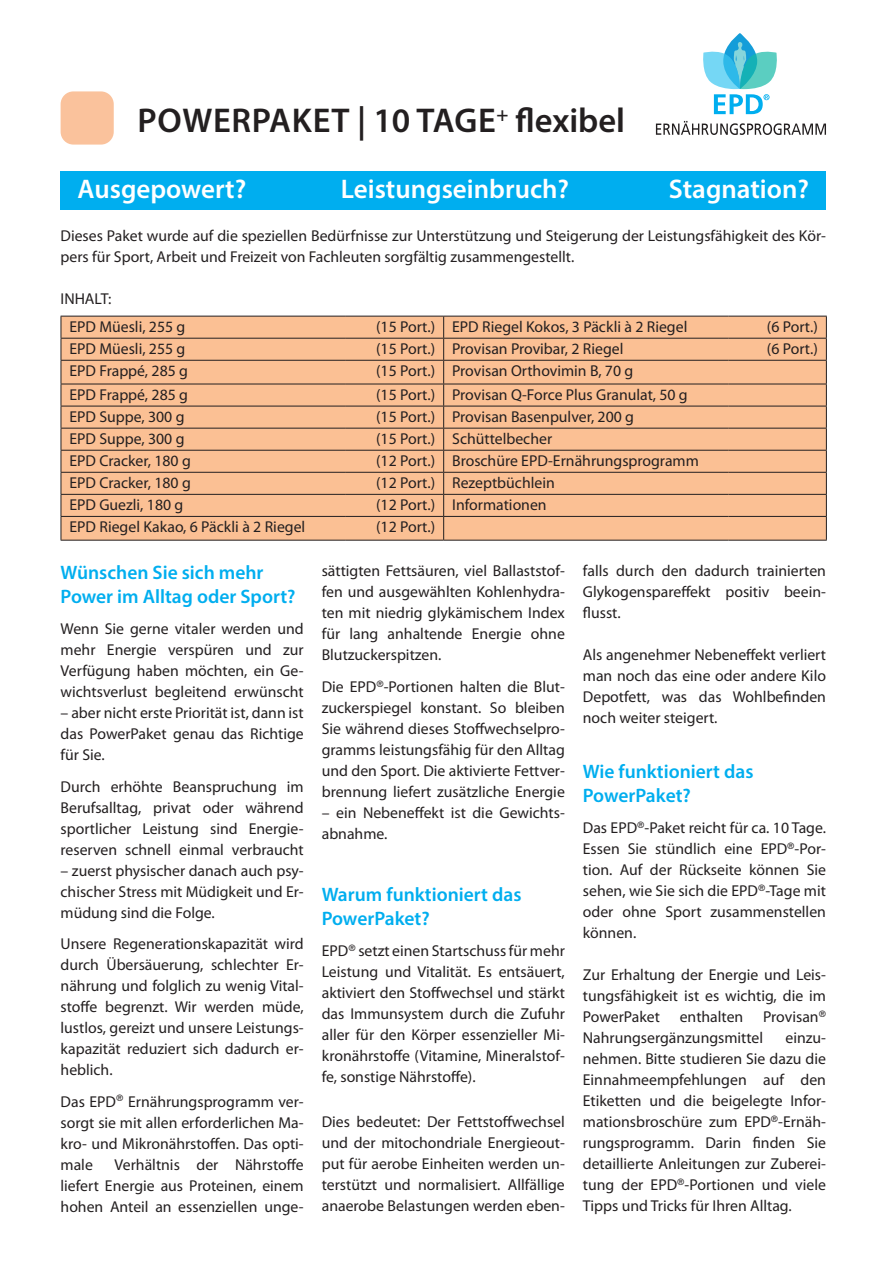
<style>
.page{position:relative;width:893px;height:1263px;background:#fff}
.page>*{position:absolute;margin:0;border:0;box-sizing:border-box;transform-origin:0 0}
.t1{font:600 34.5px "Myriad Pro";letter-spacing:.01em;color:#231f20}
.t2{font:600 27px "Myriad Pro";color:#fff}
.t3{font:600 19.5px/23.4px "Myriad Pro";color:#00aeef}
.t4{font:15.75px/21px "Myriad Pro";color:#231f20;text-align:justify}
</style>
<div class="page">
<div style="left:61px;top:91px;width:53px;height:54px;background:#fac29c;border-radius:13px"></div>
<svg style="left:703px;top:33px;width:74px;height:81px"></svg>
<svg style="left:656px;top:121px;width:170px;height:14px"></svg>
<div style="left:61px;top:171px;width:765px;height:38px;background:#00aeef"></div>
<div style="left:62px;top:317px;width:764px;height:223px;background:#fbc094"></div>
<hr style="left:61px;top:316px;width:285px;height:1px;background:#231f20">
<hr style="left:346px;top:316px;width:98px;height:1px;background:#231f20">
<hr style="left:444px;top:316px;width:285px;height:1px;background:#231f20">
<hr style="left:729px;top:316px;width:98px;height:1px;background:#231f20">
<hr style="left:61px;top:338px;width:285px;height:1px;background:#231f20">
<hr style="left:346px;top:338px;width:98px;height:1px;background:#231f20">
<hr style="left:444px;top:338px;width:285px;height:1px;background:#231f20">
<hr style="left:729px;top:338px;width:98px;height:1px;background:#231f20">
<hr style="left:61px;top:360px;width:285px;height:1px;background:#231f20">
<hr style="left:346px;top:360px;width:98px;height:1px;background:#231f20">
<hr style="left:444px;top:360px;width:285px;height:1px;background:#231f20">
<hr style="left:729px;top:360px;width:98px;height:1px;background:#231f20">
<hr style="left:61px;top:384px;width:285px;height:1px;background:#231f20">
<hr style="left:346px;top:384px;width:98px;height:1px;background:#231f20">
<hr style="left:444px;top:384px;width:285px;height:1px;background:#231f20">
<hr style="left:729px;top:384px;width:98px;height:1px;background:#231f20">
<hr style="left:61px;top:406px;width:285px;height:1px;background:#231f20">
<hr style="left:346px;top:406px;width:98px;height:1px;background:#231f20">
<hr style="left:444px;top:406px;width:285px;height:1px;background:#231f20">
<hr style="left:729px;top:406px;width:98px;height:1px;background:#231f20">
<hr style="left:61px;top:428px;width:285px;height:1px;background:#231f20">
<hr style="left:346px;top:428px;width:98px;height:1px;background:#231f20">
<hr style="left:444px;top:428px;width:285px;height:1px;background:#231f20">
<hr style="left:729px;top:428px;width:98px;height:1px;background:#231f20">
<hr style="left:61px;top:450px;width:285px;height:1px;background:#231f20">
<hr style="left:346px;top:450px;width:98px;height:1px;background:#231f20">
<hr style="left:444px;top:450px;width:285px;height:1px;background:#231f20">
<hr style="left:729px;top:450px;width:98px;height:1px;background:#231f20">
<hr style="left:61px;top:472px;width:285px;height:1px;background:#231f20">
<hr style="left:346px;top:472px;width:98px;height:1px;background:#231f20">
<hr style="left:444px;top:472px;width:285px;height:1px;background:#231f20">
<hr style="left:729px;top:472px;width:98px;height:1px;background:#231f20">
<hr style="left:61px;top:494px;width:285px;height:1px;background:#231f20">
<hr style="left:346px;top:494px;width:98px;height:1px;background:#231f20">
<hr style="left:444px;top:494px;width:285px;height:1px;background:#231f20">
<hr style="left:729px;top:494px;width:98px;height:1px;background:#231f20">
<hr style="left:61px;top:516px;width:285px;height:1px;background:#231f20">
<svg style="left:61px;top:316px;width:1px;height:224px"></svg>
<hr style="left:346px;top:516px;width:98px;height:1px;background:#231f20">
<hr style="left:444px;top:516px;width:285px;height:1px;background:#231f20">
<svg style="left:443px;top:316px;width:1px;height:224px"></svg>
<hr style="left:729px;top:516px;width:98px;height:1px;background:#231f20">
<svg style="left:826px;top:316px;width:1px;height:224px"></svg>
<hr style="left:61px;top:540px;width:285px;height:1px;background:#231f20">
<hr style="left:346px;top:540px;width:98px;height:1px;background:#231f20">
<hr style="left:444px;top:540px;width:285px;height:1px;background:#231f20">
<hr style="left:729px;top:540px;width:98px;height:1px;background:#231f20">
<h1 class="t1" style="left:137px;top:99px;width:489px">POWERPAKET | 10 TAGE<sup>+</sup> flexibel</h1>
<h2 class="t2" style="left:78px;top:172px;width:170px">Ausgepowert?</h2>
<h2 class="t2" style="left:341px;top:172px;width:230px">Leistungseinbruch?</h2>
<h2 class="t2" style="left:669px;top:172px;width:142px">Stagnation?</h2>
<p class="t4" style="left:61px;top:225px;width:767px">Dieses Paket wurde auf die speziellen Bedürfnisse zur Unterstützung und Steigerung der Leistungsfähigkeit des Kör&shy;pers für Sport, Arbeit und Freizeit von Fachleuten sorgfältig zusammengestellt.</p>
<p class="t4" style="left:61px;top:288px;width:52px">INHALT:</p>
<p class="t4" style="left:69px;top:316px;width:117px">EPD Müesli, 255 g</p>
<p class="t4" style="left:376px;top:316px;width:313px">(15 Port.) EPD Riegel Kokos, 3 Päckli à 2 Riegel</p>
<p class="t4" style="left:767px;top:316px;width:52px">(6 Port.)</p>
<p class="t4" style="left:69px;top:338px;width:117px">EPD Müesli, 255 g</p>
<p class="t4" style="left:376px;top:338px;width:249px">(15 Port.) Provisan Provibar, 2 Riegel</p>
<p class="t4" style="left:767px;top:338px;width:52px">(6 Port.)</p>
<p class="t4" style="left:69px;top:360px;width:120px">EPD Frappé, 285 g</p>
<p class="t4" style="left:376px;top:360px;width:259px">(15 Port.) Provisan Orthovimin B, 70 g</p>
<p class="t4" style="left:69px;top:384px;width:120px">EPD Frappé, 285 g</p>
<p class="t4" style="left:376px;top:384px;width:313px">(15 Port.) Provisan Q-Force Plus Granulat, 50 g</p>
<p class="t4" style="left:69px;top:406px;width:117px">EPD Suppe, 300 g</p>
<p class="t4" style="left:376px;top:406px;width:259px">(15 Port.) Provisan Basenpulver, 200 g</p>
<p class="t4" style="left:69px;top:428px;width:117px">EPD Suppe, 300 g</p>
<p class="t4" style="left:376px;top:428px;width:178px">(15 Port.) Schüttelbecher</p>
<p class="t4" style="left:69px;top:450px;width:123px">EPD Cracker, 180 g</p>
<p class="t4" style="left:376px;top:450px;width:324px">(12 Port.) Broschüre EPD-Ernährungsprogramm</p>
<p class="t4" style="left:69px;top:472px;width:123px">EPD Cracker, 180 g</p>
<p class="t4" style="left:376px;top:472px;width:180px">(12 Port.) Rezeptbüchlein</p>
<p class="t4" style="left:69px;top:494px;width:115px">EPD Guezli, 180 g</p>
<p class="t4" style="left:376px;top:494px;width:172px">(12 Port.) Informationen</p>
<p class="t4" style="left:69px;top:516px;width:237px">EPD Riegel Kakao, 6 Päckli à 2 Riegel</p>
<p class="t4" style="left:376px;top:516px;width:61px">(12 Port.)</p>
<p class="t3" style="left:61px;top:560px;width:236px">Wünschen Sie sich mehr<br>Power im Alltag oder Sport?</p>
<p class="t4" style="left:61px;top:618px;width:245px">Wenn Sie gerne vitaler werden und mehr Energie verspüren und zur Verfügung haben möchten, ein Ge&shy;wichtsverlust begleitend erwünscht</p>
<p class="t4" style="left:61px;top:702px;width:245px">– aber nicht erste Priorität ist, dann ist das PowerPaket genau das Richtige für Sie.</p>
<p class="t4" style="left:61px;top:775px;width:245px">Durch erhöhte Beanspruchung im Berufsalltag, privat oder während sportlicher Leistung sind Energie&shy;reserven schnell einmal verbraucht</p>
<p class="t4" style="left:61px;top:859px;width:245px">– zuerst physischer danach auch psy&shy;chischer Stress mit Müdigkeit und Er&shy;müdung sind die Folge.</p>
<p class="t4" style="left:61px;top:933px;width:245px">Unsere Regenerationskapazität wird durch Übersäuerung, schlechter Er&shy;nährung und folglich zu wenig Vital&shy;stoffe begrenzt. Wir werden müde, lustlos, gereizt und unsere Leistungs&shy;kapazität reduziert sich dadurch er&shy;heblich.</p>
<p class="t4" style="left:61px;top:1090px;width:245px">Das EPD<sup>®</sup> Ernährungsprogramm ver&shy;sorgt sie mit allen erforderlichen Ma&shy;kro- und Mikronährstoffen. Das opti&shy;male</p>
<p class="t4" style="left:61px;top:1153px;width:245px;text-indent:54px">Verhältnis der Nährstoffe liefert Energie aus Proteinen, einem hohen Anteil an essenziellen unge-</p>
<p class="t4" style="left:322px;top:560px;width:245px">sättigten Fettsäuren, viel Ballaststof&shy;fen und ausgewählten Kohlenhydra&shy;ten mit niedrig glykämischem Index für lang anhaltende Energie ohne Blutzuckerspitzen.</p>
<p class="t4" style="left:322px;top:676px;width:245px">Die EPD<sup>®</sup>-Portionen halten die Blut&shy;zuckerspiegel konstant. So bleiben Sie während dieses Stoffwechselpro&shy;gramms leistungsfähig für den Alltag und den Sport. Die aktivierte Fettver&shy;brennung liefert zusätzliche Energie</p>
<p class="t4" style="left:322px;top:802px;width:245px">– ein Nebeneffekt ist die Gewichts&shy;abnahme.</p>
<p class="t3" style="left:322px;top:882px;width:201px">Warum funktioniert das<br>PowerPaket?</p>
<p class="t4" style="left:322px;top:940px;width:245px">EPD<sup>®</sup> setzt einen Startschuss für mehr Leistung und Vitalität. Es entsäuert, aktiviert den Stoffwechsel und stärkt das Immunsystem durch die Zufuhr aller für den Körper essenzieller Mi&shy;kronährstoffe (Vitamine, Mineralstof&shy;fe, sonstige Nährstoffe).</p>
<p class="t4" style="left:322px;top:1111px;width:245px">Dies bedeutet: Der Fettstoffwechsel und der mitochondriale Energieout&shy;put für aerobe Einheiten werden un&shy;terstützt und normalisiert. Allfällige anaerobe Belastungen werden eben-</p>
<p class="t4" style="left:583px;top:560px;width:245px">falls durch den dadurch trainierten Glykogenspareffekt positiv beein&shy;flusst.</p>
<p class="t4" style="left:583px;top:644px;width:245px">Als angenehmer Nebeneffekt verliert man noch das eine oder andere Kilo Depotfett, was das Wohlbefinden noch weiter steigert.</p>
<p class="t3" style="left:583px;top:759px;width:172px">Wie funktioniert das<br>PowerPaket?</p>
<p class="t4" style="left:583px;top:817px;width:245px">Das EPD<sup>®</sup>-Paket reicht für ca. 10 Tage.<br>Essen Sie stündlich eine EPD<sup>®</sup>-Por&shy;tion. Auf der Rückseite können Sie sehen, wie Sie sich die EPD<sup>®</sup>-Tage mit oder ohne Sport zusammenstellen können.</p>
<p class="t4" style="left:583px;top:964px;width:245px">Zur Erhaltung der Energie und Leis&shy;tungsfähigkeit ist es wichtig, die im PowerPaket</p>
<p class="t4" style="left:583px;top:1006px;width:245px;text-indent:180px">Provisan<sup>®<br></sup>Nahrungsergänzungsmittel</p>
<p class="t4" style="left:680px;top:1006px;width:65px">enthalten</p>
<p class="t4" style="left:583px;top:1027px;width:245px;text-indent:203px">einzu&shy;nehmen. Bitte studieren Sie dazu die Einnahmeempfehlungen auf den Etiketten und die beigelegte Infor&shy;mationsbroschüre zum EPD<sup>®</sup>-Ernäh&shy;rungsprogramm. Darin finden Sie detaillierte Anleitungen zur Zuberei&shy;tung der EPD<sup>®</sup>-Portionen und viele Tipps und Tricks für Ihren Alltag.</p>
</div>
